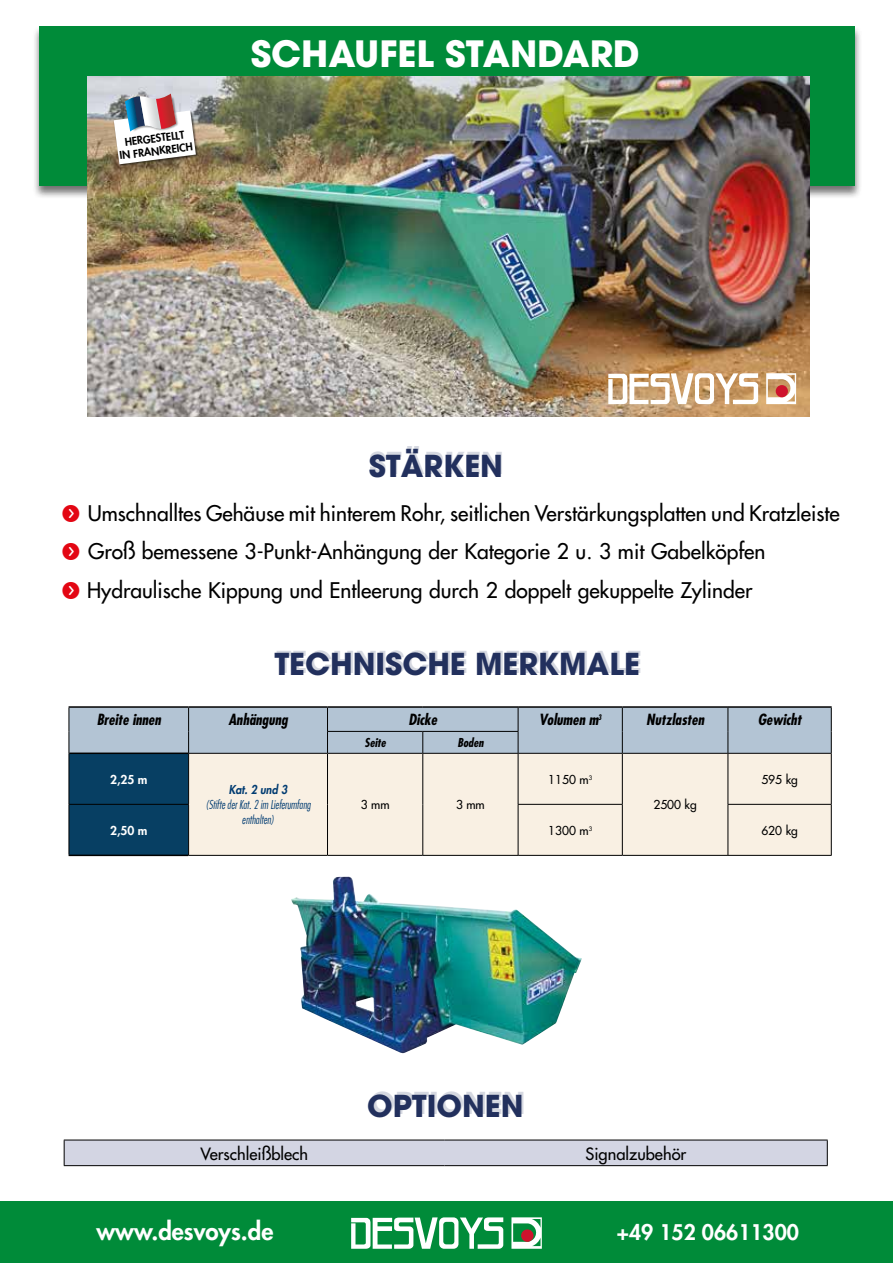
<style>
.page{position:relative;width:893px;height:1263px;background:#fff}
.page>*{position:absolute;margin:0;border:0;box-sizing:border-box;transform-origin:0 0}
.t1{font:700 36px "Avant Garde LT";color:#fff}
.t2{font:700 30px "Avant Garde LT";color:#22305d}
.t3{font:800 24px "Futura Std";color:#fff}
.t4{font:500 21px/38.5px "Futura Std";color:#000}
.t5{font:800 21px "Futura Std";color:#fff}
.t6{font:500 16.5px "Futura Std";color:#000}
.t7{font:italic 700 condensed 15px "Futura Std";color:#000}
.t8{font:italic 300 condensed 12px/15px "Futura";color:#003b71;text-align:center;scale:.9 1}
.t9{font:500 12px "Futura Std";color:#000}
.t10{font:italic 700 condensed 12px "Futura Std";color:#000}
.t11{font:800 12px "Futura Std";color:#fff}
.t12{font:italic 800 12px "Futura Std";color:#003b71;scale:.9 1}
.t13{font:800 10.65px/12.8px "Futura";color:#000;text-align:center}
.s1{font-family:"Button Bonus Circle Negative";font-weight:400;color:#e30613}
</style>
<div class="page">
<div style="left:33px;top:25px;width:829px;height:174px;background:#000;opacity:.55"></div>
<div style="left:40px;top:26px;width:815px;height:160px;background:#008b39"></div>
<div style="left:0;top:1201px;width:893px;height:62px;background:#008b39"></div>
<svg style="left:351px;top:1217px;width:152px;height:32px"></svg>
<svg style="left:511px;top:1217px;width:31px;height:32px"></svg>
<div style="left:521px;top:1229px;width:13px;height:13px;background:#ce132d;border-radius:50%"></div>
<div style="left:64px;top:1140px;width:764px;height:25px;background:#d3d5e3"></div>
<hr style="left:64px;top:1165px;width:381px;height:1px;background:#000">
<hr style="left:445px;top:1165px;width:383px;height:1px;background:#000">
<img style="left:87px;top:76px;width:722px;height:340px">
<img style="left:112px;top:109px;width:87px;height:59px">
<img style="left:114px;top:94px;width:82px;height:70px">
<svg style="left:608px;top:373px;width:188px;height:31px"></svg>
<div style="left:776px;top:385px;width:12px;height:12px;background:#ce132d;border-radius:50%"></div>
<hr style="left:69px;top:855px;width:119px;height:1px;background:#000">
<svg style="left:69px;top:708px;width:763px;height:147px;background:#c6cbcd"></svg>
<hr style="left:69px;top:706px;width:120px;height:2px;background:#000">
<hr style="left:189px;top:706px;width:138px;height:2px;background:#000">
<hr style="left:327px;top:706px;width:96px;height:2px;background:#000">
<hr style="left:423px;top:706px;width:95px;height:2px;background:#000">
<hr style="left:518px;top:706px;width:104px;height:2px;background:#000">
<hr style="left:622px;top:706px;width:106px;height:2px;background:#000">
<hr style="left:728px;top:706px;width:104px;height:2px;background:#000">
<hr style="left:327px;top:731px;width:96px;height:1px;background:#000">
<hr style="left:423px;top:731px;width:95px;height:1px;background:#000">
<hr style="left:188px;top:855px;width:139px;height:1px;background:#000">
<hr style="left:327px;top:855px;width:96px;height:1px;background:#000">
<hr style="left:423px;top:855px;width:95px;height:1px;background:#000">
<hr style="left:622px;top:855px;width:106px;height:1px;background:#000">
<hr style="left:188px;top:753px;width:139px;height:1px;background:#000">
<hr style="left:188px;top:754px;width:1px;height:50px;background:#000">
<hr style="left:188px;top:805px;width:1px;height:50px;background:#000">
<hr style="left:327px;top:753px;width:96px;height:1px;background:#000">
<hr style="left:327px;top:754px;width:1px;height:50px;background:#000">
<hr style="left:327px;top:804px;width:1px;height:51px;background:#000">
<hr style="left:423px;top:753px;width:95px;height:1px;background:#000">
<hr style="left:422px;top:754px;width:1px;height:50px;background:#000">
<hr style="left:422px;top:804px;width:1px;height:51px;background:#000">
<hr style="left:518px;top:753px;width:104px;height:1px;background:#000">
<hr style="left:518px;top:754px;width:1px;height:50px;background:#000">
<hr style="left:622px;top:753px;width:106px;height:1px;background:#000">
<hr style="left:622px;top:754px;width:1px;height:50px;background:#000">
<hr style="left:728px;top:753px;width:104px;height:1px;background:#000">
<hr style="left:728px;top:754px;width:1px;height:50px;background:#000">
<hr style="left:831px;top:754px;width:1px;height:50px;background:#000">
<hr style="left:518px;top:804px;width:105px;height:1px;background:#000">
<hr style="left:518px;top:805px;width:1px;height:50px;background:#000">
<hr style="left:622px;top:805px;width:1px;height:50px;background:#000">
<hr style="left:518px;top:855px;width:104px;height:1px;background:#000">
<hr style="left:728px;top:804px;width:104px;height:1px;background:#000">
<hr style="left:728px;top:805px;width:1px;height:50px;background:#000">
<hr style="left:831px;top:805px;width:1px;height:50px;background:#000">
<hr style="left:728px;top:855px;width:104px;height:1px;background:#000">
<img style="left:291px;top:876px;width:291px;height:177px">
<p class="t13" style="left:117px;top:137px;width:75px;rotate:-7deg">HERGESTELLT<br>IN FRANKREICH</p>
<h1 class="t1" style="left:251px;top:31px;width:391px">SCHAUFEL STANDARD</h1>
<h2 class="t2" style="left:370px;top:444px;width:136px">STÄRKEN</h2>
<p class="t4" style="left:60px;top:494px;width:781px"><span class="s1">f</span> Umschnalltes Gehäuse mit hinterem Rohr, seitlichen Verstärkungsplatten und Kratzleiste <span class="s1">f</span> Groß bemessene 3-Punkt-Anhängung der Kategorie 2 u. 3 mit Gabelköpfen<br><span class="s1">f</span> Hydraulische Kippung und Entleerung durch 2 doppelt gekuppelte Zylinder</p>
<h2 class="t2" style="left:277px;top:642px;width:367px">TECHNISCHE MERKMALE</h2>
<p class="t7" style="left:97px;top:710px;width:66px">Breite innen</p>
<p class="t7" style="left:228px;top:710px;width:61px">Anhängung</p>
<p class="t7" style="left:408px;top:710px;width:30px">Dicke</p>
<p class="t7" style="left:539px;top:710px;width:64px">Volumen m<sup>3</sup></p>
<p class="t7" style="left:646px;top:710px;width:60px">Nutzlasten</p>
<p class="t7" style="left:758px;top:710px;width:45px">Gewicht</p>
<p class="t10" style="left:364px;top:735px;width:23px">Seite</p>
<p class="t10" style="left:457px;top:735px;width:28px">Boden</p>
<p class="t11" style="left:110px;top:772px;width:39px">2,25 m</p>
<p class="t12" style="left:229px;top:782px;width:66px">Kat. 2 und 3</p>
<p class="t8" style="left:205px;top:798px;width:118px">(Stifte der Kat. 2 im Lieferumfang enthalten)</p>
<p class="t9" style="left:361px;top:797px;width:30px">3 mm</p>
<p class="t9" style="left:456px;top:797px;width:30px">3 mm</p>
<p class="t9" style="left:761px;top:772px;width:38px">595 kg</p>
<p class="t9" style="left:548px;top:772px;width:45px">1150 m<sup>3</sup></p>
<p class="t9" style="left:653px;top:797px;width:45px">2500 kg</p>
<p class="t11" style="left:110px;top:823px;width:39px">2,50 m</p>
<p class="t9" style="left:548px;top:823px;width:45px">1300 m<sup>3</sup></p>
<p class="t9" style="left:761px;top:823px;width:38px">620 kg</p>
<h2 class="t2" style="left:370px;top:1083px;width:158px">OPTIONEN</h2>
<p class="t6" style="left:201px;top:1143px;width:109px">Verschleißblech</p>
<p class="t6" style="left:585px;top:1143px;width:102px">Signalzubehör</p>
<p class="t3" style="left:96px;top:1216px;width:178px">www.desvoys.de</p>
<p class="t5" style="left:617px;top:1218px;width:184px">+49 152 06611300</p>
</div>
